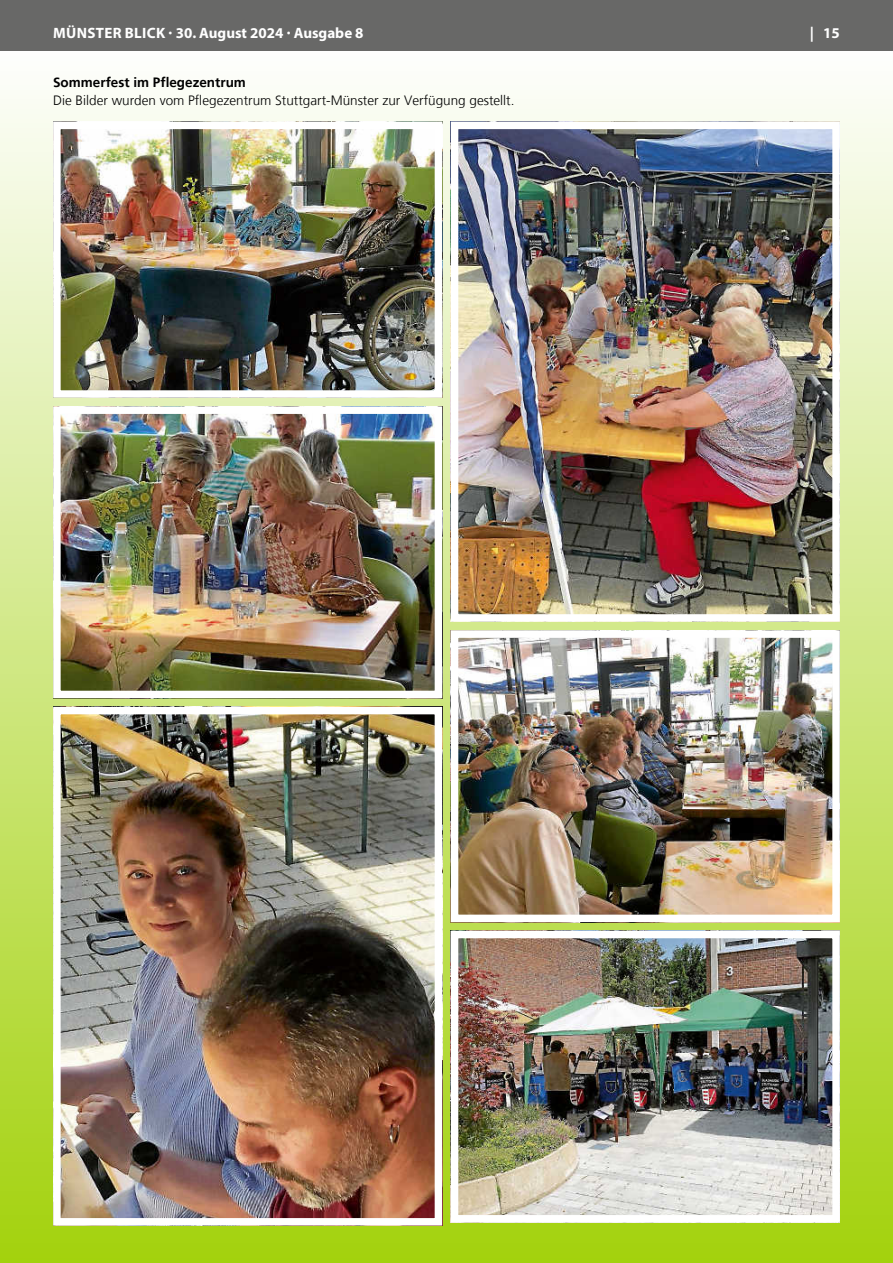
<style>
.page{position:relative;width:893px;height:1263px;background:#fff}
.page>*{position:absolute;margin:0;border:0;box-sizing:border-box;transform-origin:0 0}
.t1{font:700 15px "Myriad Pro";color:#fff}
.t2{font:300 13.5px "Frutiger";color:#000}
.t3{font:700 13.5px "Frutiger";color:#000}
</style>
<div class="page">
<div style="left:0;top:0;width:893px;height:51px;background:#686867"></div>
<div style="left:0;top:51px;width:893px;height:1212px;background:linear-gradient(to bottom,#fbfbfa,#a3cf11)"></div>
<img style="left:460px;top:131px;width:371px;height:482px">
<div style="left:451px;top:122px;width:389px;height:500px;border:8px solid #fff"></div>
<img style="left:460px;top:639px;width:371px;height:274px">
<div style="left:451px;top:630px;width:389px;height:292px;border:8px solid #fff"></div>
<img style="left:460px;top:940px;width:371px;height:273px">
<div style="left:451px;top:931px;width:389px;height:291px;border:8px solid #fff"></div>
<img style="left:62px;top:131px;width:371px;height:258px">
<div style="left:53px;top:122px;width:389px;height:276px;border:8px solid #fff"></div>
<img style="left:62px;top:415px;width:371px;height:274px">
<div style="left:53px;top:406px;width:389px;height:292px;border:8px solid #fff"></div>
<img style="left:62px;top:716px;width:371px;height:500px">
<div style="left:53px;top:707px;width:389px;height:518px;border:8px solid #fff"></div>
<p class="t1" style="left:53px;top:23px;width:312px">MÜNSTER BLICK · 30. August 2024 · Ausgabe 8</p>
<p class="t1" style="left:810px;top:23px;width:31px">| 15</p>
<p class="t3" style="left:53px;top:74px;width:194px">Sommerfest im Pflegezentrum</p>
<p class="t2" style="left:53px;top:93px;width:463px">Die Bilder wurden vom Pflegezentrum Stuttgart-Münster zur Verfügung gestellt.</p>
</div>
